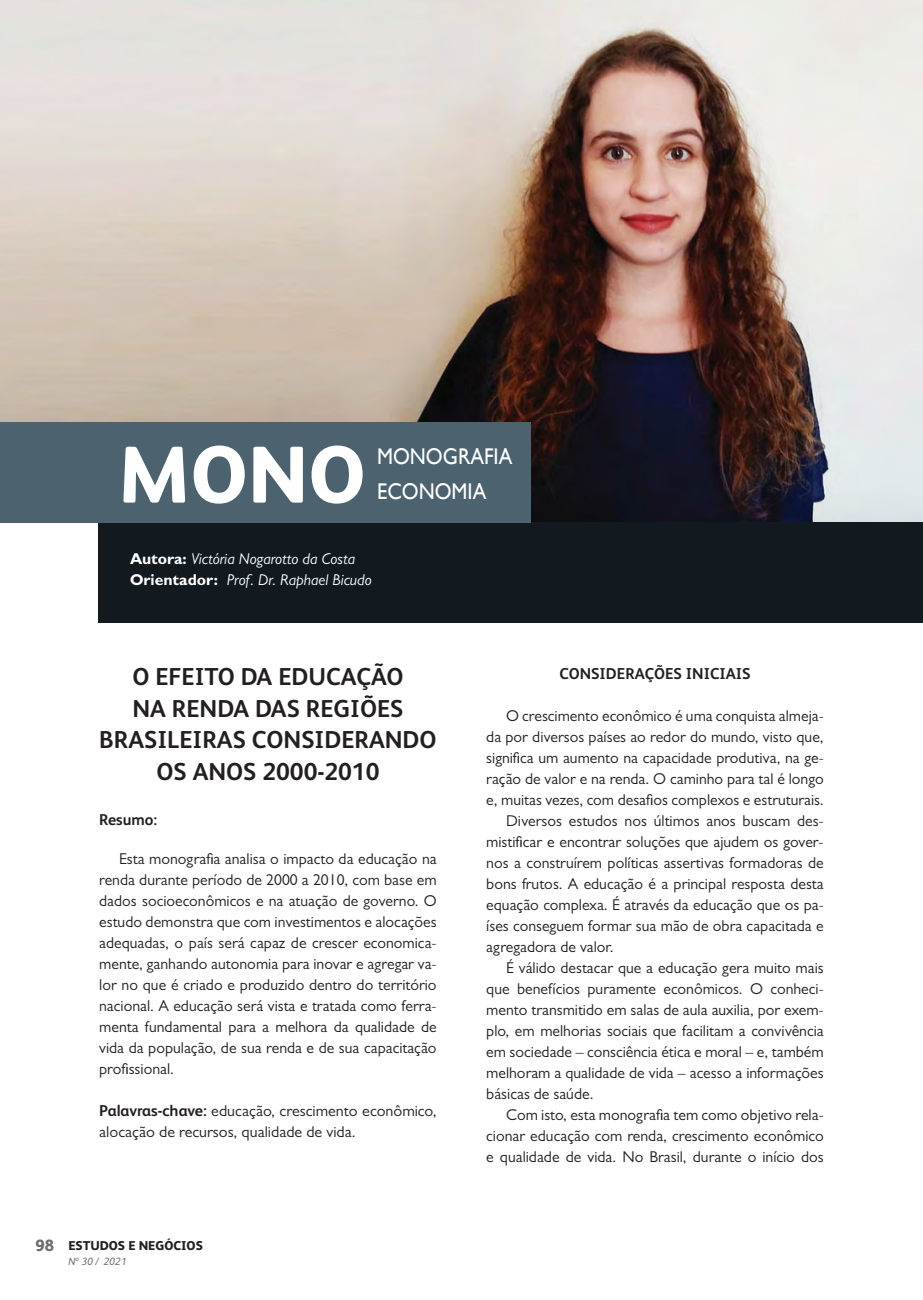
<style>
.page{position:relative;width:923px;height:1300px;background:#fff}
.page>*{position:absolute;margin:0;border:0;box-sizing:border-box;transform-origin:0 0}
.t1{font:800 80.5px "FS Albert";color:#fff}
.t2{font:700 24.5px/31.5px "FS Albert";color:#231f20;text-align:center}
.t3{font:22.75px/35px "Gill Sans";color:#fff;scale:.9 1}
.t4{font:15.75px/21px "Gill Sans MT Pro";color:#231f20;text-align:justify}
.t5{font:italic 15.75px/21px "Gill Sans MT Pro";color:#fff}
.t6{font:700 15.75px "FS Albert";color:#231f20}
.t7{font:800 12.78px "FS Albert";color:#231f20}
.t8{font:italic 10.5px "FS Albert";color:#6d6e70}
.s1{font-weight:700;font-style:normal}
.s2{font-family:"FS Albert";font-weight:700}
.s3{font-size:16.28px;color:#6d6e70}
</style>
<div class="page">
<img style="left:0;top:0;width:923px;height:522px">
<div style="left:98px;top:522px;width:825px;height:101px;background:#12191f"></div>
<div style="left:0;top:422px;width:531px;height:100px;background:#4c636f"></div>
<h1 class="t1" style="left:118px;top:444px;width:249px">MONO</h1>
<h3 class="t3" style="left:377px;top:439px;width:152px">MONOGRAFIA<br>ECONOMIA</h3>
<p class="t5" style="left:130px;top:550px;width:243px"><span class="s1">Autora:</span> Victória Nogarotto da Costa<br><span class="s1">Orientador:</span> Prof. Dr. Raphael Bicudo</p>
<h2 class="t2" style="left:99px;top:663px;width:339px">O EFEITO DA EDUCAÇÃO<br>NA RENDA DAS REGIÕES<br>BRASILEIRAS CONSIDERANDO<br>OS ANOS 2000-2010</h2>
<p class="t6" style="left:99px;top:814px;width:60px">Resumo:</p>
<p class="t4" style="left:99px;top:849px;width:339px;text-indent:20px">Esta monografia analisa o impacto da educação na renda durante período de 2000 a 2010, com base em dados socioeconômicos e na atuação de governo. O estudo demonstra que com investimentos e alocações adequadas, o país será capaz de crescer economica&shy;mente, ganhando autonomia para inovar e agregar va&shy;lor no que é criado e produzido dentro do território nacional. A educação será vista e tratada como ferra&shy;menta fundamental para a melhora da qualidade de vida da população, de sua renda e de sua capacitação profissional.</p>
<p class="t4" style="left:99px;top:1101px;width:339px"><span class="s2">Palavras-chave:</span> educação, crescimento econômico, alocação de recursos, qualidade de vida.</p>
<p class="t7" style="left:36px;top:1241px;width:169px"><span class="s3">98</span> ESTUDOS E NEGÓCIOS</p>
<p class="t8" style="left:68px;top:1257px;width:60px">Nº 30 / 2021</p>
<p class="t6" style="left:559px;top:667px;width:193px">CONSIDERAÇÕES INICIAIS</p>
<p class="t4" style="left:506px;top:706px;width:319px">O crescimento econômico é uma conquista almeja-</p>
<p class="t4" style="left:486px;top:727px;width:339px">da por diversos países ao redor do mundo, visto que,</p>
<p class="t4" style="left:486px;top:748px;width:339px">significa um aumento na capacidade produtiva, na ge-</p>
<p class="t4" style="left:486px;top:769px;width:339px">ração de valor e na renda. O caminho para tal é longo</p>
<p class="t4" style="left:486px;top:790px;width:339px">e, muitas vezes, com desafios complexos e estruturais.</p>
<p class="t4" style="left:506px;top:811px;width:319px">Diversos estudos nos últimos anos buscam des-</p>
<p class="t4" style="left:486px;top:832px;width:339px">mistificar e encontrar soluções que ajudem os gover-</p>
<p class="t4" style="left:486px;top:853px;width:339px">nos a construírem políticas assertivas formadoras de</p>
<p class="t4" style="left:486px;top:874px;width:339px">bons frutos. A educação é a principal resposta desta</p>
<p class="t4" style="left:486px;top:895px;width:339px">equação complexa. É através da educação que os pa-</p>
<p class="t4" style="left:486px;top:916px;width:339px">íses conseguem formar sua mão de obra capacitada e</p>
<p class="t4" style="left:486px;top:937px;width:129px">agregadora de valor.</p>
<p class="t4" style="left:506px;top:958px;width:319px">É válido destacar que a educação gera muito mais</p>
<p class="t4" style="left:486px;top:979px;width:339px">que benefícios puramente econômicos. O conheci-</p>
<p class="t4" style="left:486px;top:1000px;width:339px">mento transmitido em salas de aula auxilia, por exem-</p>
<p class="t4" style="left:486px;top:1021px;width:339px">plo, em melhorias sociais que facilitam a convivência</p>
<p class="t4" style="left:486px;top:1042px;width:339px">em sociedade – consciência ética e moral – e, também</p>
<p class="t4" style="left:486px;top:1063px;width:339px">melhoram a qualidade de vida – acesso a informações</p>
<p class="t4" style="left:486px;top:1084px;width:109px">básicas de saúde.</p>
<p class="t4" style="left:506px;top:1105px;width:319px">Com isto, esta monografia tem como objetivo rela-</p>
<p class="t4" style="left:486px;top:1126px;width:339px">cionar educação com renda, crescimento econômico</p>
<p class="t4" style="left:486px;top:1147px;width:339px">e qualidade de vida. No Brasil, durante o início dos</p>
</div>
